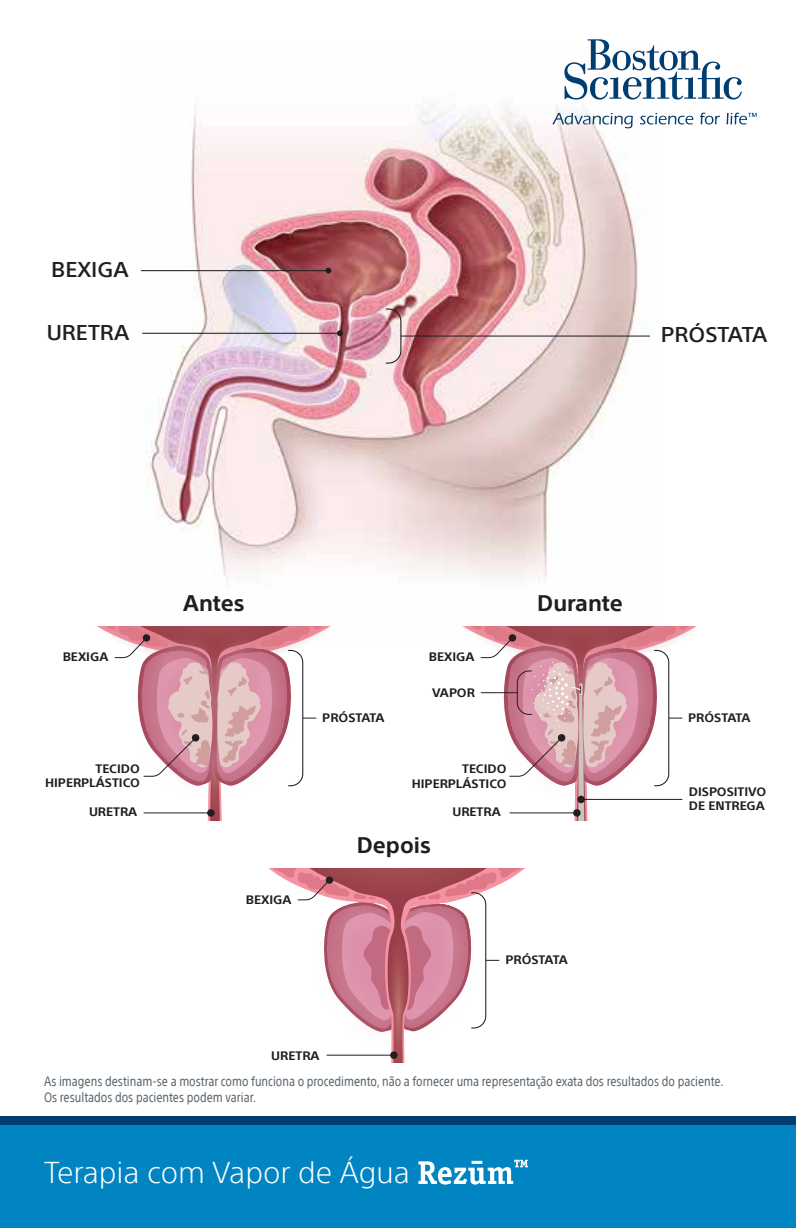
<style>
.page{position:relative;width:796px;height:1228px;background:#fff}
.page>*{position:absolute;margin:0;border:0;box-sizing:border-box;transform-origin:0 0}
.Body_Head{font:300 29.4px "SST";color:#fff}
.legenda{font:700 22px "SST";color:#221e1f}
.legenda-2{font:500 20.8px "SST";color:#221e1f;scale:1.05 1}
.Diagram_Caption{font:condensed 13.4px "SST";color:#5a6670}
.legenda-3{font:700 12px "SST";color:#221e1f;scale:1.05 1}
</style>
<div class="page">
<img style="left:140px;top:104px;width:510px;height:475px">
<svg style="left:385px;top:308px;width:17px;height:56px"></svg>
<hr style="left:401px;top:336px;width:249px;height:1px;background:#231f20">
<hr style="left:142px;top:333px;width:198px;height:1px;background:#231f20">
<svg style="left:337px;top:330px;width:6px;height:6px"></svg>
<hr style="left:141px;top:270px;width:187px;height:1px;background:#231f20">
<svg style="left:326px;top:268px;width:5px;height:6px"></svg>
<svg style="left:97px;top:626px;width:234px;height:194px"></svg>
<svg style="left:462px;top:626px;width:235px;height:194px"></svg>
<svg style="left:268px;top:868px;width:257px;height:194px"></svg>
<hr style="left:327px;top:1055px;width:67px;height:1px;background:#231f20">
<div style="left:390px;top:1051px;width:8px;height:8px;background:#231f20;border-radius:50%"></div>
<div style="left:0;top:1125px;width:796px;height:103px;background:#0084c2"></div>
<div style="left:0;top:1116px;width:796px;height:9px;background:#003d71"></div>
<svg style="left:418px;top:1160px;width:110px;height:25px"></svg>
<svg style="left:564px;top:39px;width:178px;height:61px"></svg>
<svg style="left:552px;top:113px;width:81px;height:15px"></svg>
<svg style="left:640px;top:113px;width:53px;height:12px"></svg>
<svg style="left:700px;top:113px;width:20px;height:12px"></svg>
<svg style="left:727px;top:113px;width:30px;height:12px"></svg>
<p class="legenda-2" style="left:51px;top:258px;width:75px">BEXIGA</p>
<p class="legenda-2" style="left:47px;top:320px;width:80px">URETRA</p>
<p class="legenda-2" style="left:661px;top:322px;width:103px">PRÓSTATA</p>
<p class="legenda" style="left:183px;top:590px;width:63px">Antes</p>
<p class="legenda" style="left:537px;top:590px;width:87px">Durante</p>
<p class="legenda-3" style="left:63px;top:650px;width:45px">BEXIGA</p>
<p class="legenda-3" style="left:429px;top:650px;width:45px">BEXIGA</p>
<p class="legenda-3" style="left:432px;top:685px;width:42px">VAPOR</p>
<p class="legenda-3" style="left:322px;top:711px;width:61px">PRÓSTATA</p>
<p class="legenda-3" style="left:688px;top:711px;width:61px">PRÓSTATA</p>
<p class="legenda-3" style="left:96px;top:761px;width:44px">TECIDO</p>
<p class="legenda-3" style="left:45px;top:776px;width:92px">HIPERPLÁSTICO</p>
<p class="legenda-3" style="left:462px;top:762px;width:44px">TECIDO</p>
<p class="legenda-3" style="left:412px;top:776px;width:92px">HIPERPLÁSTICO</p>
<p class="legenda-3" style="left:89px;top:805px;width:48px">URETRA</p>
<p class="legenda-3" style="left:452px;top:805px;width:48px">URETRA</p>
<p class="legenda-3" style="left:246px;top:893px;width:45px">BEXIGA</p>
<p class="legenda" style="left:357px;top:832px;width:76px">Depois</p>
<p class="legenda-3" style="left:271px;top:1049px;width:48px">URETRA</p>
<p class="legenda-3" style="left:505px;top:953px;width:61px">PRÓSTATA</p>
<p class="legenda-3" style="left:689px;top:785px;width:75px">DISPOSITIVO</p>
<p class="legenda-3" style="left:689px;top:799px;width:74px">DE ENTREGA</p>
<p class="Diagram_Caption" style="left:44px;top:1074px;width:681px">As imagens destinam-se a mostrar como funciona o procedimento, não a fornecer uma representação exata dos resultados do paciente.</p>
<p class="Diagram_Caption" style="left:44px;top:1090px;width:214px">Os resultados dos pacientes podem variar.</p>
<p class="Body_Head" style="left:44px;top:1156px;width:367px">Terapia com Vapor de Água</p>
</div>
